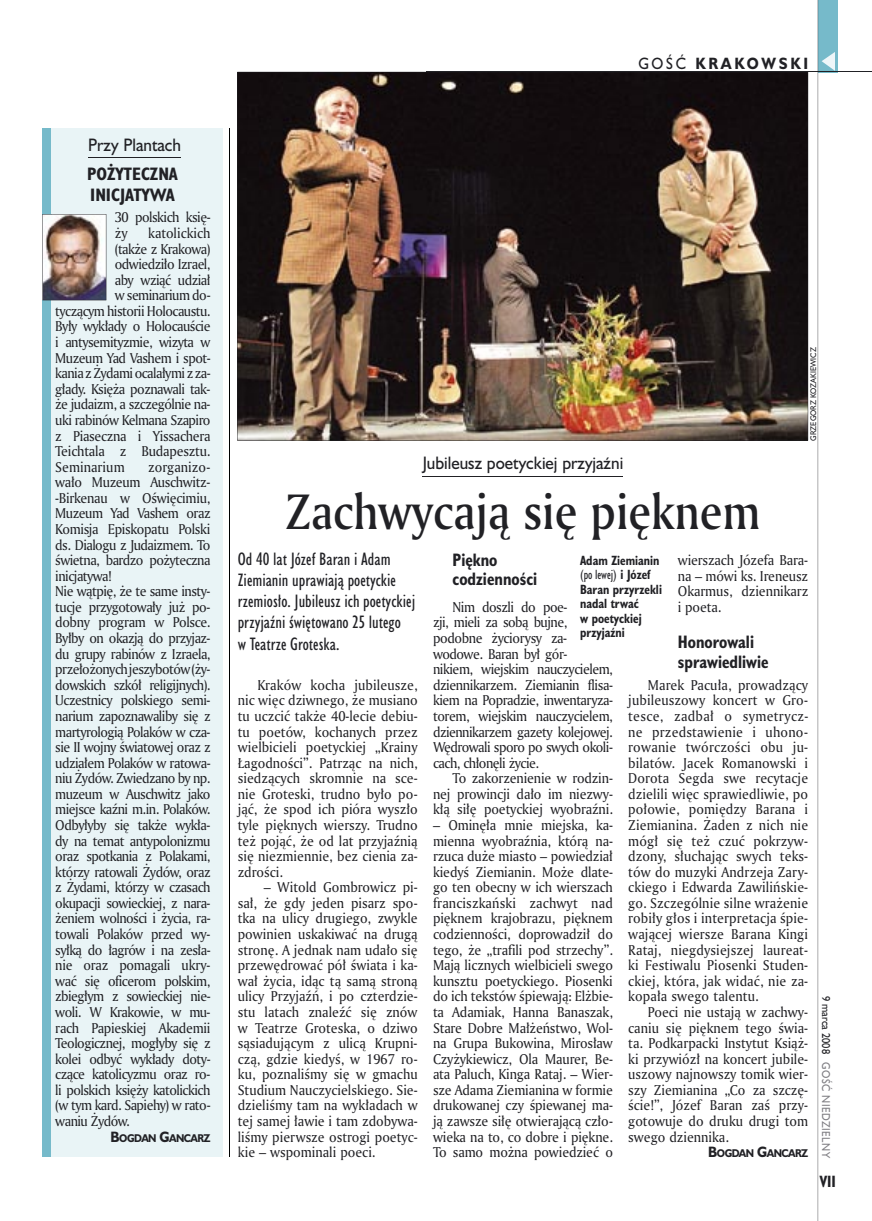
<style>
.page{position:relative;width:872px;height:1221px;background:#fff}
.page>*{position:absolute;margin:0;border:0;box-sizing:border-box;transform-origin:0 0}
.t1{font:48px "Amerigo Md PL";color:#212125;scale:.9 1}
.t2{font:16.5px/21px "Humanst 521 Cn PL";color:#212125}
.t3{font:700 16.5px/19.8px "Humanst 521 Cn PL";color:#212125;scale:.94 1}
.t4{font:16.5px "Humanst 521 PL";color:#212125;scale:.94 1}
.t5{font:700 16.5px/21px "Humanst 521 Cn PL";color:#212125}
.t6{font:700 15px "Humanst 521 PL";letter-spacing:.2em;color:#212125;scale:.9 1}
.t7{font:700 15px "Humanst 521 Cn PL";color:#212125;scale:.94 1}
.t8{font:13.8px/15.6px "Amerigo PL";letter-spacing:-.04em;color:#212125;text-align:justify;scale:.94 1}
.t9{font:13.8px "Amerigo PL";letter-spacing:-.015em;color:#212125;scale:.94 1}
.t10{font:13.8px "Amerigo PL";letter-spacing:-.005em;color:#212125;scale:.94 1}
.t11{font:13.8px "Amerigo PL";letter-spacing:.005em;color:#212125;scale:.94 1}
.t12{font:700 12.3px/14.4px "Humanst 521 Cn PL";color:#212125;scale:.94 1}
.t13{font:10.5px "Humanst 521 PL";letter-spacing:.05em;color:#7f7e83;scale:.9 1}
.t14{font:10.5px "Humanst 521 PL";color:#212125;scale:.9 1}
.t15{font:700 10.35px "Humanst 521 PL";letter-spacing:-.055em;color:#212125;scale:.9 1}
.t16{font:7.5px "Humanst 521 PL";color:#212125;scale:.94 1}
.s1{font-weight:400}
.s2{font-size:13.8px}
</style>
<div class="page">
<div style="left:818px;top:0;width:19px;height:72px;background:#76baca"></div>
<svg style="left:821px;top:52px;width:14px;height:19px"></svg>
<hr style="left:425px;top:72px;width:447px;height:1px;background:#212125">
<hr style="left:817px;top:0;width:1px;height:1220px;background:#212125">
<div style="left:43px;top:128px;width:179px;height:1028px;background:#e9f4f6"></div>
<div style="left:43px;top:129px;width:8px;height:1028px;background:#76baca"></div>
<hr style="left:88px;top:157px;width:93px;height:1px;background:#212125">
<img style="left:43px;top:214px;width:63px;height:86px">
<hr style="left:229px;top:129px;width:1px;height:1027px;background:#000101">
<hr style="left:423px;top:476px;width:200px;height:1px;background:#212125">
<img style="left:237px;top:72px;width:571px;height:368px">
<p class="t6" style="left:638px;top:53px;width:190px"><span class="s1">GOŚĆ</span> KRAKOWSKI</p>
<p class="t4" style="left:88px;top:133px;width:100px">Przy Plantach</p>
<p class="t5" style="left:87px;top:163px;width:92px">POŻYTECZNA<br>INICJATYWA</p>
<p class="t8" style="left:115px;top:209px;width:103px">30 polskich księ&shy;ży</p>
<p class="t10" style="left:148px;top:224px;width:68px">katolickich</p>
<p class="t8" style="left:115px;top:240px;width:103px">(także z Krakowa)</p>
<p class="t8" style="left:115px;top:256px;width:103px">odwiedziło Izrael,</p>
<p class="t8" style="left:115px;top:271px;width:103px">aby wziąć udział</p>
<p class="t8" style="left:115px;top:287px;width:103px">w seminarium do-</p>
<p class="t8" style="left:55px;top:303px;width:167px">tyczącym historii Holocaustu.</p>
<p class="t8" style="left:55px;top:318px;width:167px">Były wykłady o Holocauście</p>
<p class="t8" style="left:55px;top:334px;width:167px">i antysemityzmie, wizyta w</p>
<p class="t8" style="left:55px;top:349px;width:167px">Muzeum Yad Vashem i spot-</p>
<p class="t8" style="left:55px;top:365px;width:167px">kania z Żydami ocalałymi z za-</p>
<p class="t8" style="left:55px;top:380px;width:167px">głady. Księża poznawali tak-</p>
<p class="t8" style="left:55px;top:396px;width:167px">że judaizm, a szczególnie na-</p>
<p class="t8" style="left:55px;top:412px;width:167px">uki rabinów Kelmana Szapiro</p>
<p class="t8" style="left:55px;top:427px;width:167px">z Piaseczna i Yissachera</p>
<p class="t9" style="left:55px;top:442px;width:167px">Teichtala z Budapesztu.</p>
<p class="t11" style="left:55px;top:457px;width:75px">Seminarium</p>
<p class="t8" style="left:55px;top:458px;width:167px;text-align:left;text-indent:93px">zorganizo&shy;wało Muzeum Auschwitz--Birkenau w Oświęcimiu,<br>Muzeum Yad Vashem oraz<br>Komisja Episkopatu Polski ds. Dialogu z Judaizmem. To świetna, bardzo pożyteczna inicjatywa!<br>Nie wątpię, że te same insty&shy;tucje przygotowały już po&shy;dobny program w Polsce.<br>Byłby on okazją do przyjaz&shy;du grupy rabinów z Izraela, przełożonych jeszybotów (ży&shy;dowskich szkół religijnych).<br>Uczestnicy polskiego semi&shy;narium zapoznawaliby się z martyrologią Polaków w cza&shy;sie II wojny światowej oraz z udziałem Polaków w ratowa&shy;niu Żydów. Zwiedzano by np. muzeum w Auschwitz jako miejsce kaźni m.in. Polaków.<br>Odbyłyby się także wykła&shy;dy na temat antypolonizmu oraz spotkania z Polakami, którzy ratowali Żydów, oraz z Żydami, którzy w czasach okupacji sowieckiej, z nara&shy;żeniem wolności i życia, ra&shy;towali Polaków przed wy&shy;syłką do łagrów i na zesła&shy;nie oraz pomagali ukry&shy;wać się oficerom polskim, zbiegłym z sowieckiej nie&shy;woli. W Krakowie, w mu&shy;rach Papieskiej Akademii<br>Teologicznej, mogłyby się z kolei odbyć wykłady doty&shy;czące katolicyzmu oraz ro&shy;li polskich księży katolickich (w tym kard. Sapiehy) w rato&shy;waniu Żydów.</p>
<p class="t15" style="left:111px;top:1130px;width:113px"><span class="s2">B</span>OGDAN <span class="s2">G</span>ANCARZ</p>
<p class="t16" style="left:808px;top:440px;width:100px;rotate:-90deg">GRZEGORZ KOZAKIEWICZ</p>
<p class="t4" style="left:423px;top:452px;width:215px">Jubileusz poetyckiej przyjaźni</p>
<h1 class="t1" style="left:286px;top:479px;width:529px">Zachwycają się pięknem</h1>
<p class="t2" style="left:238px;top:548px;width:179px">Od 40 lat Józef Baran i Adam<br>Ziemianin uprawiają poetyckie rzemiosło. Jubileusz ich poetyckiej przyjaźni świętowano 25 lutego<br>w Teatrze Groteska.</p>
<p class="t8" style="left:238px;top:676px;width:193px;text-indent:20px">Kraków kocha jubileusze, nic więc dziwnego, że musiano tu uczcić także 40-lecie debiu&shy;tu poetów, kochanych przez wielbicieli poetyckiej „Krainy Łagodności”. Patrząc na nich, siedzących skromnie na sce&shy;nie Groteski, trudno było po&shy;jąć, że spod ich pióra wyszło tyle pięknych wierszy. Trudno też pojąć, że od lat przyjaźnią się niezmiennie, bez cienia za&shy;zdrości.</p>
<p class="t8" style="left:238px;top:879px;width:193px;text-indent:26px">– Witold Gombrowicz pi&shy;sał, że gdy jeden pisarz spo&shy;tka na ulicy drugiego, zwykle powinien uskakiwać na drugą stronę. A jednak nam udało się przewędrować pół świata i ka&shy;wał życia, idąc tą samą stroną ulicy Przyjaźń, i po czterdzie&shy;stu latach znaleźć się znów w Teatrze Groteska, o dziwo sąsiadującym z ulicą Krupni&shy;czą, gdzie kiedyś, w 1967 ro&shy;ku, poznaliśmy się w gmachu Studium Nauczycielskiego. Sie&shy;dzieliśmy tam na wykładach w tej samej ławie i tam zdobywa&shy;liśmy pierwsze ostrogi poetyc&shy;kie – wspominali poeci.</p>
<p class="t3" style="left:452px;top:549px;width:92px">Piękno codzienności</p>
<p class="t8" style="left:433px;top:598px;width:193px;text-align:left;text-indent:20px">Nim doszli do poe-<br>zji, mieli za sobą bujne, podobne życiorysy za&shy;wodowe. Baran był gór-<br>nikiem, wiejskim nauczycielem, dziennikarzem. Ziemianin flisa&shy;kiem na Popradzie, inwentaryza&shy;torem, wiejskim nauczycielem, dziennikarzem gazety kolejowej.<br>Wędrowali sporo po swych okoli&shy;cach, chłonęli życie.</p>
<p class="t8" style="left:433px;top:770px;width:193px;text-indent:20px">To zakorzenienie w rodzin&shy;nej prowincji dało im niezwy&shy;kłą siłę poetyckiej wyobraźni.</p>
<p class="t8" style="left:433px;top:816px;width:193px">– Ominęła mnie miejska, ka&shy;mienna wyobraźnia, którą na&shy;rzuca duże miasto – powiedział kiedyś Ziemianin. Może dlate&shy;go ten obecny w ich wierszach franciszkański zachwyt nad pięknem krajobrazu, pięknem codzienności, doprowadził do tego, że „trafili pod strzechy”.<br>Mają licznych wielbicieli swego kunsztu poetyckiego. Piosenki do ich tekstów śpiewają: Elżbie&shy;ta Adamiak, Hanna Banaszak, Stare Dobre Małżeństwo, Wol&shy;na Grupa Bukowina, Mirosław Czyżykiewicz, Ola Maurer, Be&shy;ata Paluch, Kinga Rataj. – Wier&shy;sze Adama Ziemianina w formie drukowanej czy śpiewanej ma&shy;ją zawsze siłę otwierającą czło&shy;wieka na to, co dobre i piękne.<br>To samo można powiedzieć o</p>
<p class="t8" style="left:678px;top:552px;width:140px">wierszach Józefa Bara&shy;na – mówi ks. Ireneusz Okarmus, dziennikarz i poeta.</p>
<p class="t3" style="left:678px;top:631px;width:98px">Honorowali sprawiedliwie</p>
<p class="t8" style="left:628px;top:676px;width:193px;text-indent:20px">Marek Pacuła, prowadzący jubileuszowy koncert w Gro&shy;tesce, zadbał o symetrycz&shy;ne przedstawienie i uhono&shy;rowanie twórczości obu ju&shy;bilatów. Jacek Romanowski i Dorota Segda swe recytacje dzielili więc sprawiedliwie, po połowie, pomiędzy Barana i Ziemianina. Żaden z nich nie mógł się też czuć pokrzyw&shy;dzony, słuchając swych teks&shy;tów do muzyki Andrzeja Zary&shy;ckiego i Edwarda Zawilińskie&shy;go. Szczególnie silne wrażenie robiły głos i interpretacja śpie&shy;wającej wiersze Barana Kingi Rataj, niegdysiejszej laureat&shy;ki Festiwalu Piosenki Studen&shy;ckiej, która, jak widać, nie za&shy;kopała swego talentu.</p>
<p class="t8" style="left:628px;top:1003px;width:193px;text-indent:20px">Poeci nie ustają w zachwy&shy;caniu się pięknem tego świa&shy;ta. Podkarpacki Instytut Książ&shy;ki przywiózł na koncert jubile&shy;uszowy najnowszy tomik wier&shy;szy Ziemianina „Co za szczę&shy;ście!”, Józef Baran zaś przy&shy;gotowuje do druku drugi tom swego dziennika.</p>
<p class="t15" style="left:708px;top:1146px;width:113px"><span class="s2">B</span>OGDAN <span class="s2">G</span>ANCARZ</p>
<p class="t12" style="left:580px;top:553px;width:89px">Adam Ziemianin <span class="s1">(po lewej)</span> i Józef<br>Baran przyrzekli nadal trwać<br>w poetyckiej przyjaźni</p>
<p class="t14" style="left:833px;top:995px;width:66px;rotate:90deg">9 marca 2008</p>
<p class="t13" style="left:833px;top:1062px;width:108px;rotate:90deg">GOŚĆ NIEDZIELNY</p>
<p class="t7" style="left:819px;top:1171px;width:19px">VII</p>
</div>
